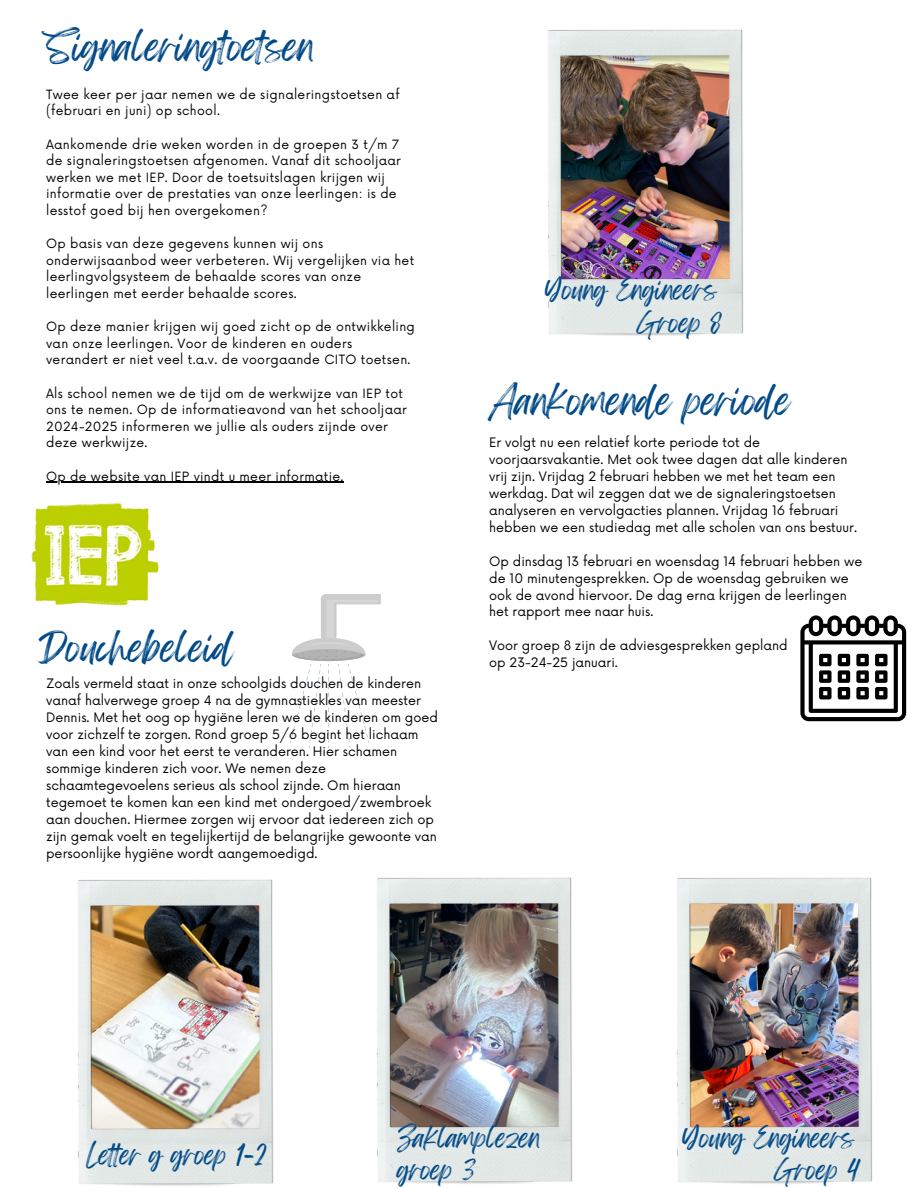
<style>
.page{position:relative;width:918px;height:1188px;background:#fff}
.page>*{position:absolute;margin:0;border:0;box-sizing:border-box;transform-origin:0 0}
.t1{font:33.9px "Feeling Passionate";color:#024b88}
.t2{font:23.4px "Feeling Passionate";color:#024b88}
.t3{font:12.75px/17px "Now";color:#000}
.t4{font:12.45px/16.6px "Now";letter-spacing:.025em;color:#000}
</style>
<div class="page">
<svg style="left:290px;top:594px;width:91px;height:154px"></svg>
<img style="left:31px;top:503px;width:128px;height:103px">
<svg style="left:800px;top:615px;width:106px;height:106px"></svg>
<hr style="left:46px;top:482px;width:298px;height:1px;background:#000">
<img style="left:78px;top:880px;width:195px;height:306px">
<img style="left:377px;top:877px;width:195px;height:307px">
<img style="left:548px;top:30px;width:195px;height:306px">
<img style="left:677px;top:877px;width:195px;height:307px">
<p class="t1" style="left:46px;top:20px;width:270px">Signaleringtoetsen</p>
<p class="t4" style="left:46px;top:87px;width:355px">Twee keer per jaar nemen we de signaleringstoetsen af (februari en juni) op school.</p>
<p class="t4" style="left:46px;top:136px;width:356px">Aankomende drie weken worden in de groepen 3 t/m 7 de signaleringstoetsen afgenomen. Vanaf dit schooljaar werken we met IEP. Door de toetsuitslagen krijgen wij informatie over de prestaties van onze leerlingen: is de lesstof goed bij hen overgekomen?</p>
<p class="t4" style="left:46px;top:236px;width:370px">Op basis van deze gegevens kunnen wij ons onderwijsaanbod weer verbeteren. Wij vergelijken via het leerlingvolgsysteem de behaalde scores van onze leerlingen met eerder behaalde scores.</p>
<p class="t4" style="left:46px;top:319px;width:370px">Op deze manier krijgen wij goed zicht op de ontwikkeling van onze leerlingen. Voor de kinderen en ouders verandert er niet veel t.a.v. de voorgaande CITO toetsen.</p>
<p class="t4" style="left:46px;top:385px;width:362px">Als school nemen we de tijd om de werkwijze van IEP tot ons te nemen. Op de informatieavond van het schooljaar 2024-2025 informeren we jullie als ouders zijnde over deze werkwijze.</p>
<p class="t4" style="left:46px;top:468px;width:299px">Op de website van IEP vindt u meer informatie.</p>
<p class="t1" style="left:38px;top:621px;width:197px">Douchebeleid</p>
<p class="t3" style="left:46px;top:676px;width:393px">Zoals vermeld staat in onze schoolgids douchen de kinderen vanaf halverwege groep 4 na de gymnastiekles van meester Dennis. Met het oog op hygiëne leren we de kinderen om goed voor zichzelf te zorgen. Rond groep 5/6 begint het lichaam van een kind voor het eerst te veranderen. Hier schamen sommige kinderen zich voor. We nemen deze schaamtegevoelens serieus als school zijnde. Om hieraan tegemoet te komen kan een kind met ondergoed/zwembroek aan douchen. Hiermee zorgen wij ervoor dat iedereen zich op zijn gemak voelt en tegelijkertijd de belangrijke gewoonte van persoonlijke hygiëne wordt aangemoedigd.</p>
<p class="t2" style="left:545px;top:271px;width:174px">Young Engineers</p>
<p class="t2" style="left:637px;top:303px;width:87px">Groep 8</p>
<p class="t1" style="left:489px;top:373px;width:303px">Aankomende periode</p>
<p class="t3" style="left:489px;top:434px;width:369px">Er volgt nu een relatief korte periode tot de voorjaarsvakantie. Met ook twee dagen dat alle kinderen vrij zijn. Vrijdag 2 februari hebben we met het team een werkdag. Dat wil zeggen dat we de signaleringstoetsen analyseren en vervolgacties plannen. Vrijdag 16 februari hebben we een studiedag met alle scholen van ons bestuur.</p>
<p class="t3" style="left:489px;top:553px;width:375px">Op dinsdag 13 februari en woensdag 14 februari hebben we de 10 minutengesprekken. Op de woensdag gebruiken we ook de avond hiervoor. De dag erna krijgen de leerlingen het rapport mee naar huis.</p>
<p class="t3" style="left:489px;top:638px;width:300px">Voor groep 8 zijn de adviesgesprekken gepland</p>
<p class="t3" style="left:489px;top:655px;width:130px">op 23-24-25 januari.</p>
<p class="t2" style="left:86px;top:1136px;width:181px">Letter g groep 1-2</p>
<p class="t2" style="left:398px;top:1119px;width:144px">Zaklamplezen</p>
<p class="t2" style="left:398px;top:1151px;width:79px">groep 3</p>
<p class="t2" style="left:682px;top:1119px;width:174px">Young Engineers</p>
<p class="t2" style="left:774px;top:1151px;width:87px">Groep 4</p>
</div>
